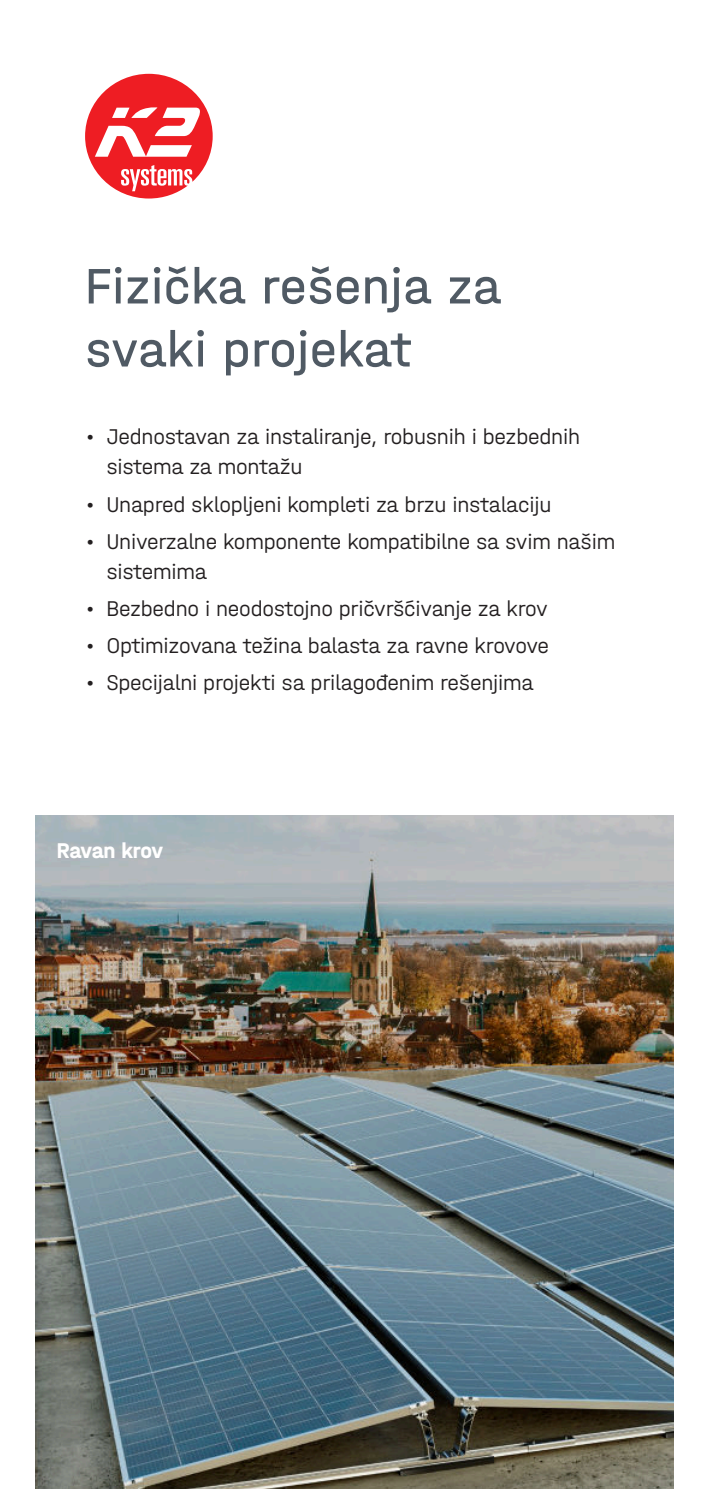
<style>
.page{position:relative;width:709px;height:1489px;background:#fff}
.page>*{position:absolute;margin:0;border:0;box-sizing:border-box;transform-origin:0 0}
.t1{font:52.5px/63px "K2 Halvar Mittelschrift Regular";letter-spacing:.01em;color:#505a64}
.t2{font:22.5px/30px "K2 Halvar Mittelschrift Light";letter-spacing:-.01em;color:#231f20}
.t3{font:22.5px "K2 Halvar Mittelschrift Bold";letter-spacing:-.025em;color:#fff}
</style>
<div class="page">
<img style="left:35px;top:815px;width:638px;height:673px">
<svg style="left:85px;top:74px;width:128px;height:124px"></svg>
<h1 class="t1" style="left:85px;top:258px;width:417px">Fizička rešenja za svaki projekat</h1>
<p class="t2" style="left:106px;top:423px;width:475px;text-indent:-21px">• Jednostavan za instaliranje, robusnih i bezbednih sistema za montažu</p>
<p class="t2" style="left:85px;top:490px;width:468px">• Unapred sklopljeni kompleti za brzu instalaciju</p>
<p class="t2" style="left:106px;top:527px;width:510px;text-indent:-21px">• Univerzalne komponente kompatibilne sa svim našim sistemima</p>
<p class="t2" style="left:85px;top:594px;width:464px">• Bezbedno i neodostojno pričvršćivanje za krov</p>
<p class="t2" style="left:85px;top:632px;width:465px">• Optimizovana težina balasta za ravne krovove</p>
<p class="t2" style="left:85px;top:669px;width:450px">• Specijalni projekti sa prilagođenim rešenjima</p>
<p class="t3" style="left:57px;top:842px;width:108px">Ravan krov</p>
</div>
